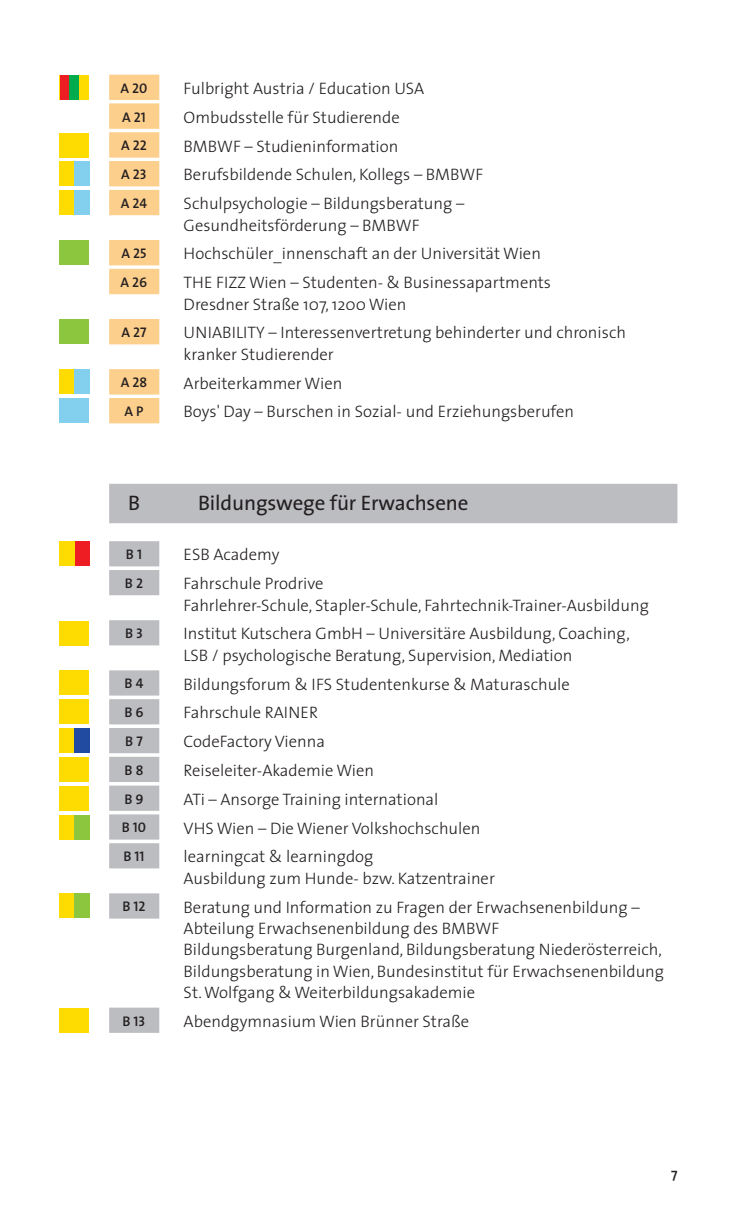
<style>
.page{position:relative;width:737px;height:1226px;background:#fff}
.page>*{position:absolute;margin:0;border:0;box-sizing:border-box;transform-origin:0 0}
.t1{font:21px "The Sans";letter-spacing:-.005em;color:#231f20}
.t2{font:300 16.62px/21.3px "The Sans";color:#231f20}
.t3{font:14px "The Sans Semi Bold Caps";color:#231f20}
.t4{font:600 14px "The Sans";color:#231f20}
</style>
<div class="page">
<div style="left:109px;top:75px;width:50px;height:25px;background:#fdcf8c"></div>
<div style="left:109px;top:103px;width:50px;height:26px;background:#fdcf8c"></div>
<div style="left:109px;top:132px;width:50px;height:26px;background:#fdcf8c"></div>
<div style="left:109px;top:161px;width:50px;height:25px;background:#fdcf8c"></div>
<div style="left:109px;top:190px;width:50px;height:25px;background:#fdcf8c"></div>
<div style="left:109px;top:240px;width:50px;height:25px;background:#fdcf8c"></div>
<div style="left:109px;top:269px;width:50px;height:25px;background:#fdcf8c"></div>
<div style="left:109px;top:319px;width:50px;height:25px;background:#fdcf8c"></div>
<div style="left:109px;top:369px;width:50px;height:25px;background:#fdcf8c"></div>
<div style="left:109px;top:398px;width:50px;height:25px;background:#fdcf8c"></div>
<div style="left:109px;top:484px;width:568px;height:39px;background:#bcbdc0"></div>
<div style="left:109px;top:541px;width:50px;height:25px;background:#bcbdc0"></div>
<div style="left:109px;top:570px;width:50px;height:25px;background:#bcbdc0"></div>
<div style="left:109px;top:620px;width:50px;height:25px;background:#bcbdc0"></div>
<div style="left:109px;top:670px;width:50px;height:25px;background:#bcbdc0"></div>
<div style="left:109px;top:699px;width:50px;height:25px;background:#bcbdc0"></div>
<div style="left:109px;top:728px;width:50px;height:25px;background:#bcbdc0"></div>
<div style="left:109px;top:756px;width:50px;height:26px;background:#bcbdc0"></div>
<div style="left:109px;top:785px;width:50px;height:25px;background:#bcbdc0"></div>
<div style="left:109px;top:814px;width:50px;height:25px;background:#bcbdc0"></div>
<div style="left:109px;top:843px;width:50px;height:25px;background:#bcbdc0"></div>
<div style="left:109px;top:893px;width:50px;height:25px;background:#bcbdc0"></div>
<div style="left:109px;top:1007px;width:50px;height:25px;background:#bcbdc0"></div>
<div style="left:60px;top:75px;width:29px;height:24px;background:#ffdc01"></div>
<div style="left:60px;top:75px;width:9px;height:24px;background:#ee1d23"></div>
<div style="left:69px;top:75px;width:10px;height:24px;background:#00ab4d"></div>
<div style="left:60px;top:133px;width:29px;height:24px;background:#ffdc01"></div>
<div style="left:60px;top:161px;width:29px;height:25px;background:#ffdc01"></div>
<div style="left:74px;top:161px;width:15px;height:25px;background:#83d0ee"></div>
<div style="left:60px;top:190px;width:29px;height:24px;background:#ffdc01"></div>
<div style="left:74px;top:190px;width:15px;height:24px;background:#83d0ee"></div>
<div style="left:60px;top:240px;width:29px;height:25px;background:#8bc63e"></div>
<div style="left:60px;top:319px;width:29px;height:25px;background:#8bc63e"></div>
<div style="left:60px;top:369px;width:29px;height:25px;background:#ffdc01"></div>
<div style="left:74px;top:369px;width:15px;height:25px;background:#83d0ee"></div>
<div style="left:60px;top:398px;width:29px;height:25px;background:#83d0ee"></div>
<div style="left:60px;top:541px;width:29px;height:25px;background:#ffdc01"></div>
<div style="left:75px;top:541px;width:14px;height:25px;background:#ee1d23"></div>
<div style="left:60px;top:620px;width:29px;height:25px;background:#ffdc01"></div>
<div style="left:60px;top:670px;width:29px;height:25px;background:#ffdc01"></div>
<div style="left:60px;top:698px;width:29px;height:25px;background:#ffdc01"></div>
<div style="left:60px;top:727px;width:29px;height:25px;background:#ffdc01"></div>
<div style="left:74px;top:727px;width:15px;height:25px;background:#204ba0"></div>
<div style="left:60px;top:756px;width:29px;height:25px;background:#ffdc01"></div>
<div style="left:60px;top:785px;width:29px;height:25px;background:#ffdc01"></div>
<div style="left:60px;top:814px;width:29px;height:25px;background:#ffdc01"></div>
<div style="left:74px;top:814px;width:15px;height:25px;background:#8bc63e"></div>
<div style="left:60px;top:893px;width:29px;height:25px;background:#ffdc01"></div>
<div style="left:74px;top:893px;width:15px;height:25px;background:#8bc63e"></div>
<div style="left:60px;top:1007px;width:29px;height:25px;background:#ffdc01"></div>
<p class="t3" style="left:120px;top:83px;width:28px">A 20</p>
<p class="t2" style="left:184px;top:79px;width:242px">Fulbright Austria / Education USA</p>
<p class="t3" style="left:122px;top:112px;width:25px">A 21</p>
<p class="t2" style="left:184px;top:108px;width:218px">Ombudsstelle für Studierende</p>
<p class="t3" style="left:121px;top:141px;width:27px">A 22</p>
<p class="t2" style="left:184px;top:137px;width:216px">BMBWF – Studieninformation</p>
<p class="t3" style="left:121px;top:170px;width:27px">A 23</p>
<p class="t2" style="left:184px;top:166px;width:301px">Berufsbildende Schulen, Kollegs – BMBWF</p>
<p class="t3" style="left:121px;top:198px;width:28px">A 24</p>
<p class="t2" style="left:184px;top:195px;width:282px">Schulpsychologie – Bildungsberatung –<br>Gesundheitsförderung – BMBWF</p>
<p class="t3" style="left:121px;top:249px;width:27px">A 25</p>
<p class="t2" style="left:184px;top:245px;width:359px">Hochschüler_innenschaft an der Universität Wien</p>
<p class="t3" style="left:121px;top:277px;width:28px">A 26</p>
<p class="t2" style="left:184px;top:273px;width:369px">THE FIZZ Wien – Studenten- &amp; Businessapartments<br>Dresdner Straße 107, 1200 Wien</p>
<p class="t3" style="left:121px;top:328px;width:27px">A 27</p>
<p class="t2" style="left:184px;top:324px;width:444px">UNIABILITY – Interessenvertretung behinderter und chronisch kranker Studierender</p>
<p class="t3" style="left:121px;top:378px;width:28px">A 28</p>
<p class="t2" style="left:184px;top:374px;width:160px">Arbeiterkammer Wien</p>
<p class="t3" style="left:124px;top:406px;width:21px">A P</p>
<p class="t2" style="left:184px;top:403px;width:392px">Boys' Day – Burschen in Sozial- und Erziehungsberufen</p>
<p class="t1" style="left:128px;top:495px;width:13px">B</p>
<p class="t1" style="left:198px;top:495px;width:272px">Bildungswege für Erwachsene</p>
<p class="t3" style="left:126px;top:549px;width:18px">B 1</p>
<p class="t2" style="left:184px;top:545px;width:97px">ESB Academy</p>
<p class="t3" style="left:125px;top:578px;width:20px">B 2</p>
<p class="t2" style="left:184px;top:574px;width:467px">Fahrschule Prodrive<br>Fahrlehrer-Schule, Stapler-Schule, Fahrtechnik-Trainer-Ausbildung</p>
<p class="t3" style="left:125px;top:628px;width:19px">B 3</p>
<p class="t2" style="left:184px;top:624px;width:447px">Institut Kutschera GmbH – Universitäre Ausbildung, Coaching,<br>LSB / psychologische Beratung, Supervision, Mediation</p>
<p class="t3" style="left:125px;top:679px;width:20px">B 4</p>
<p class="t2" style="left:184px;top:675px;width:388px">Bildungsforum &amp; IFS Studentenkurse &amp; Maturaschule</p>
<p class="t3" style="left:124px;top:707px;width:21px">B 6</p>
<p class="t2" style="left:184px;top:703px;width:136px">Fahrschule RAINER</p>
<p class="t3" style="left:125px;top:736px;width:19px">B 7</p>
<p class="t2" style="left:184px;top:732px;width:143px">CodeFactory Vienna</p>
<p class="t3" style="left:125px;top:765px;width:20px">B 8</p>
<p class="t2" style="left:184px;top:761px;width:192px">Reiseleiter-Akademie Wien</p>
<p class="t3" style="left:124px;top:794px;width:21px">B 9</p>
<p class="t2" style="left:184px;top:790px;width:256px">ATi – Ansorge Training international</p>
<p class="t3" style="left:122px;top:823px;width:26px">B 10</p>
<p class="t2" style="left:184px;top:819px;width:298px">VHS Wien – Die Wiener Volkshochschulen</p>
<p class="t3" style="left:123px;top:851px;width:23px">B 11</p>
<p class="t2" style="left:184px;top:847px;width:313px">learningcat &amp; learningdog<br>Ausbildung zum Hunde- bzw. Katzentrainer</p>
<p class="t3" style="left:122px;top:901px;width:25px">B 12</p>
<p class="t2" style="left:184px;top:897px;width:482px">Beratung und Information zu Fragen der Erwachsenenbildung – Abteilung Erwachsenenbildung des BMBWF<br>Bildungsberatung Burgenland, Bildungsberatung Niederösterreich, Bildungsberatung in Wien, Bundesinstitut für Erwachsenenbildung St. Wolfgang &amp; Weiterbildungsakademie</p>
<p class="t3" style="left:122px;top:1016px;width:24px">B 13</p>
<p class="t2" style="left:184px;top:1012px;width:287px">Abendgymnasium Wien Brünner Straße</p>
<p class="t4" style="left:671px;top:1167px;width:8px">7</p>
</div>
